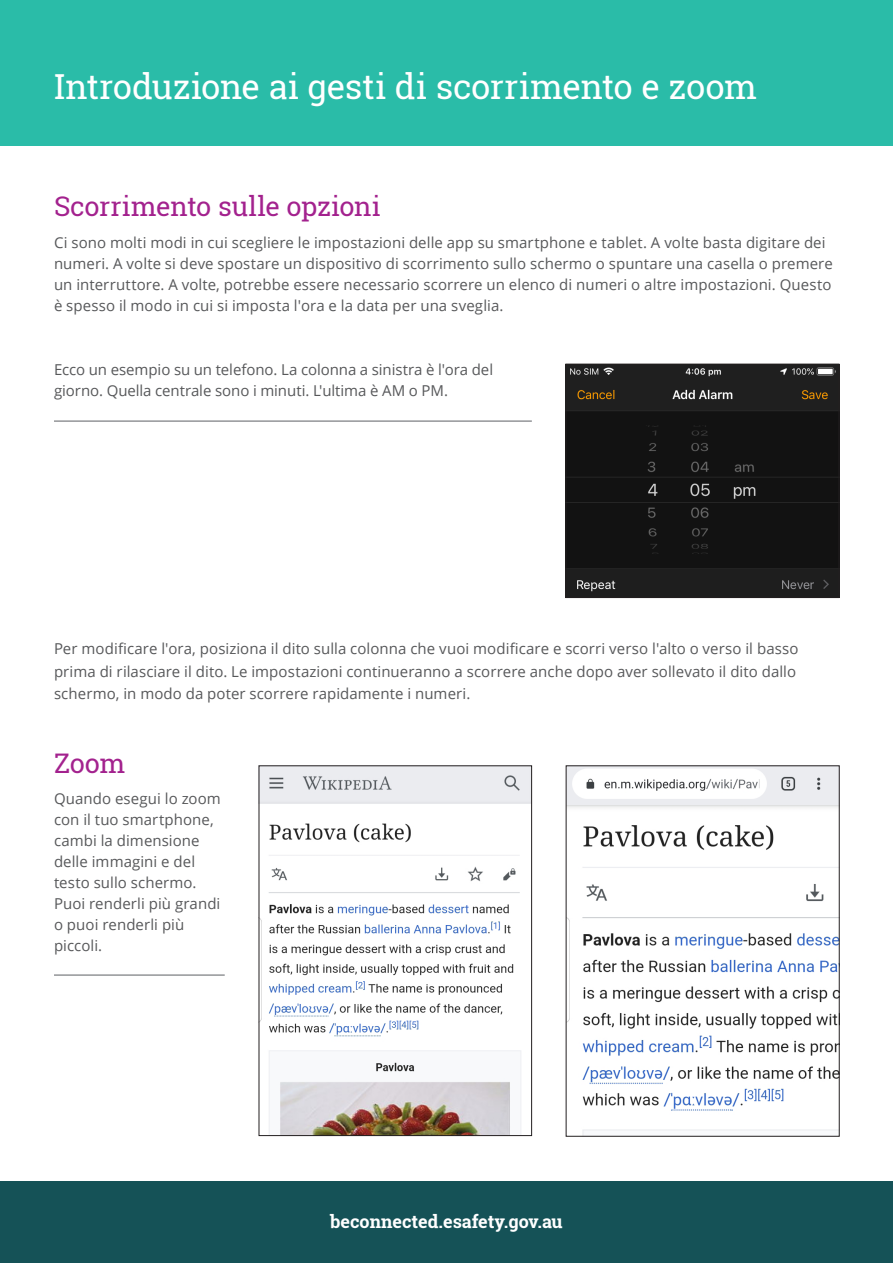
<style>
.page{position:relative;width:893px;height:1263px;background:#fff}
.page>*{position:absolute;margin:0;border:0;box-sizing:border-box;transform-origin:0 0}
.t1{font:34.5px "Roboto Slab";letter-spacing:-.01em;color:#fff}
.t2{font:27px "Roboto Slab";letter-spacing:-.01em;color:#a3228e}
.t3{font:700 18px "Roboto Slab";color:#fff}
.t4{font:15px/21px "Open Sans";letter-spacing:.005em;color:#57585a}
</style>
<div class="page">
<div style="left:0;top:1181px;width:893px;height:82px;background:#155257"></div>
<div style="left:0;top:0;width:893px;height:145px;background:#2abca8"></div>
<hr style="left:54px;top:974px;width:171px;height:2px;background:#939598">
<hr style="left:54px;top:420px;width:478px;height:2px;background:#939598">
<img style="left:568px;top:366px;width:269px;height:230px">
<div style="left:566px;top:364px;width:273px;height:234px;border:1px solid #231f20"></div>
<img style="left:261px;top:767px;width:269px;height:367px">
<div style="left:259px;top:765px;width:273px;height:371px;border:1px solid #231f20"></div>
<img style="left:568px;top:767px;width:269px;height:367px">
<h1 class="t1" style="left:54px;top:62px;width:704px">Introduzione ai gesti di scorrimento e zoom</h1>
<h2 class="t2" style="left:54px;top:188px;width:328px">Scorrimento sulle opzioni</h2>
<p class="t4" style="left:54px;top:231px;width:780px">Ci sono molti modi in cui scegliere le impostazioni delle app su smartphone e tablet. A volte basta digitare dei numeri. A volte si deve spostare un dispositivo di scorrimento sullo schermo o spuntare una casella o premere un interruttore. A volte, potrebbe essere necessario scorrere un elenco di numeri o altre impostazioni. Questo è spesso il modo in cui si imposta l'ora e la data per una sveglia.</p>
<p class="t4" style="left:54px;top:359px;width:441px">Ecco un esempio su un telefono. La colonna a sinistra è l'ora del giorno. Quella centrale sono i minuti. L'ultima è AM o PM.</p>
<p class="t4" style="left:54px;top:637px;width:746px;line-height:22.5px">Per modificare l'ora, posiziona il dito sulla colonna che vuoi modificare e scorri verso l'alto o verso il basso prima di rilasciare il dito. Le impostazioni continueranno a scorrere anche dopo aver sollevato il dito dallo schermo, in modo da poter scorrere rapidamente i numeri.</p>
<h2 class="t2" style="left:54px;top:744px;width:73px">Zoom</h2>
<p class="t4" style="left:54px;top:788px;width:168px">Quando esegui lo zoom con il tuo smartphone, cambi la dimensione delle immagini e del testo sullo schermo.<br>Puoi renderli più grandi o puoi renderli più piccoli.</p>
<p class="t3" style="left:330px;top:1209px;width:234px">beconnected.esafety.gov.au</p>
</div>
